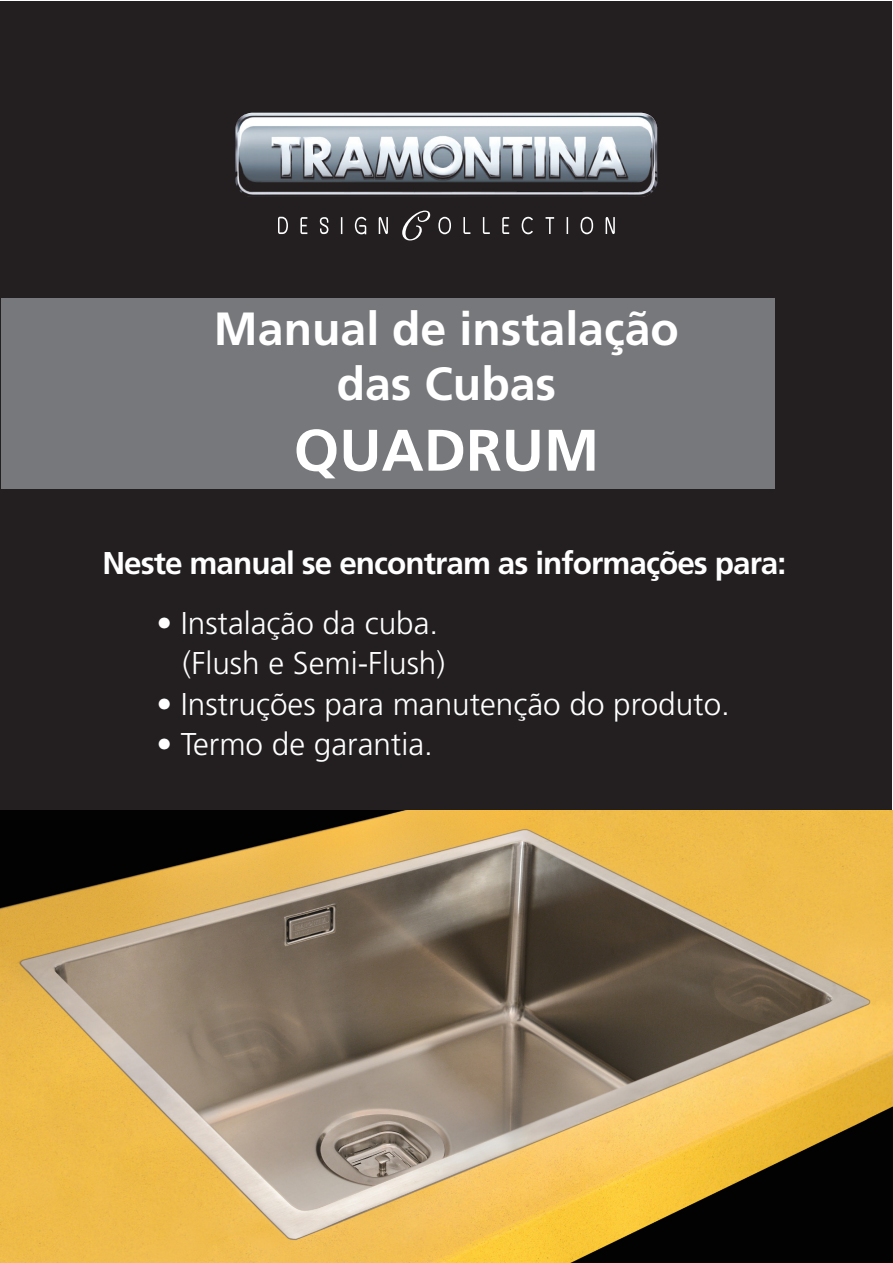
<style>
.page{position:relative;width:893px;height:1263px;background:#fff}
.page>*{position:absolute;margin:0;border:0;box-sizing:border-box;transform-origin:0 0}
.t1{font:700 58.5px "Frutiger";color:#fff}
.t2{font:700 46.5px "Frutiger";color:#fff}
.t3{font:300 31.5px "Frutiger";color:#fff}
.t4{font:700 31.5px "Frutiger";letter-spacing:-.03em;color:#fff}
</style>
<div class="page">
<div style="left:1px;top:1px;width:891px;height:1261px;background:#231f20"></div>
<div style="left:1px;top:298px;width:774px;height:191px;background:#76787b"></div>
<svg style="left:278px;top:211px;width:337px;height:29px"></svg>
<img style="left:235px;top:113px;width:422px;height:84px">
<img style="left:0;top:810px;width:893px;height:453px">
<p class="t2" style="left:214px;top:301px;width:467px">Manual de instalação</p>
<p class="t2" style="left:337px;top:357px;width:221px">das Cubas</p>
<p class="t1" style="left:294px;top:416px;width:307px">QUADRUM</p>
<p class="t4" style="left:102px;top:544px;width:685px">Neste manual se encontram as informações para:</p>
<p class="t3" style="left:156px;top:605px;width:283px">• Instalação da cuba.</p>
<p class="t3" style="left:183px;top:645px;width:264px">(Flush e Semi-Flush)</p>
<p class="t3" style="left:156px;top:686px;width:575px">• Instruções para manutenção do produto.</p>
<p class="t3" style="left:156px;top:726px;width:278px">• Termo de garantia.</p>
</div>
